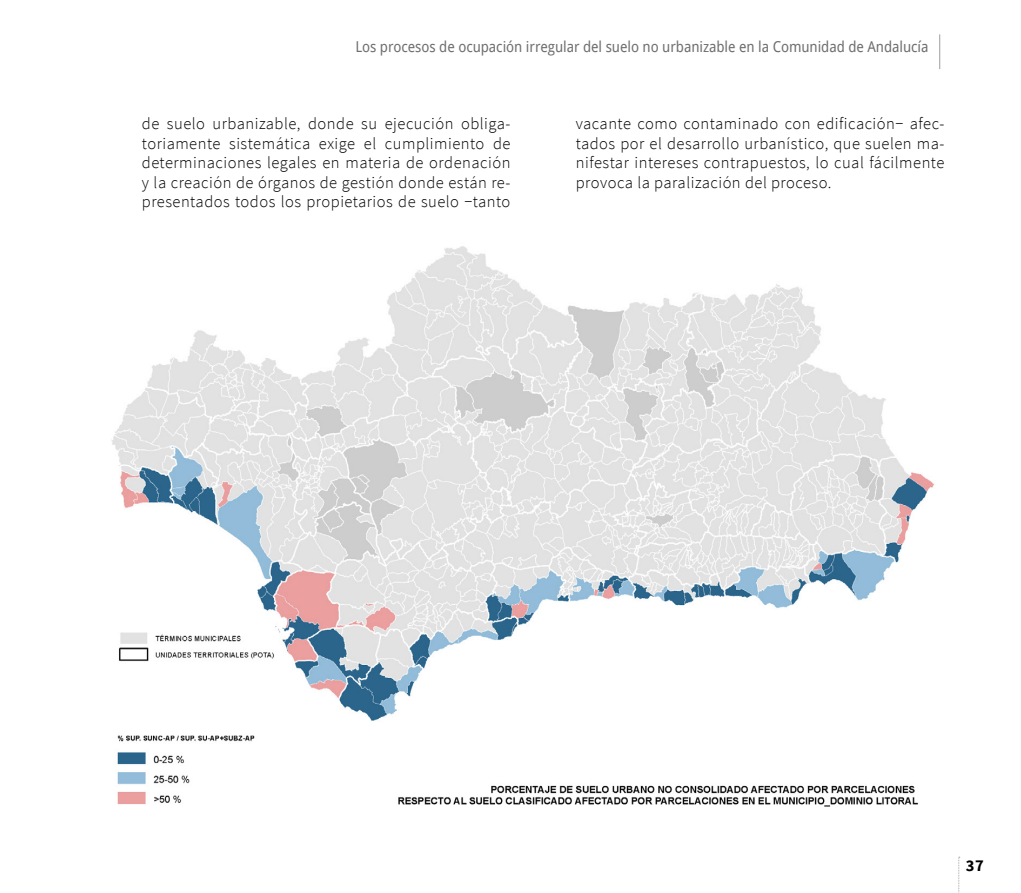
<style>
.page{position:relative;width:1021px;height:893px;background:#fff}
.page>*{position:absolute;margin:0;border:0;box-sizing:border-box;transform-origin:0 0}
.t1{font:300 16.5px/19.5px "Source Sans Pro";letter-spacing:.03em;color:#000;text-align:justify}
.t2{font:700 16.5px "Source Sans Pro";color:#000}
.t3{font:15px "Droid Sans";letter-spacing:-.005em;color:#706f6f;scale:.93 1}
</style>
<div class="page">
<hr style="left:939px;top:34px;width:1px;height:35px;background:#9d9d9c">
<svg style="left:958px;top:857px;width:1px;height:36px"></svg>
<img style="left:111px;top:246px;width:824px;height:561px">
<p class="t3" style="left:355px;top:38px;width:618px">Los procesos de ocupación irregular del suelo no urbanizable en la Comunidad de Andalucía</p>
<p class="t1" style="left:142px;top:114px;width:370px">de suelo urbanizable, donde su ejecución obliga&shy;toriamente sistemática exige el cumplimiento de determinaciones legales en materia de ordenación y la creación de órganos de gestión donde están re&shy;presentados todos los propietarios de suelo −tanto</p>
<p class="t1" style="left:575px;top:114px;width:370px">vacante como contaminado con edificación− afec&shy;tados por el desarrollo urbanístico, que suelen ma&shy;nifestar intereses contrapuestos, lo cual fácilmente provoca la paralización del proceso.</p>
<p class="t2" style="left:965px;top:854px;width:19px">37</p>
</div>
